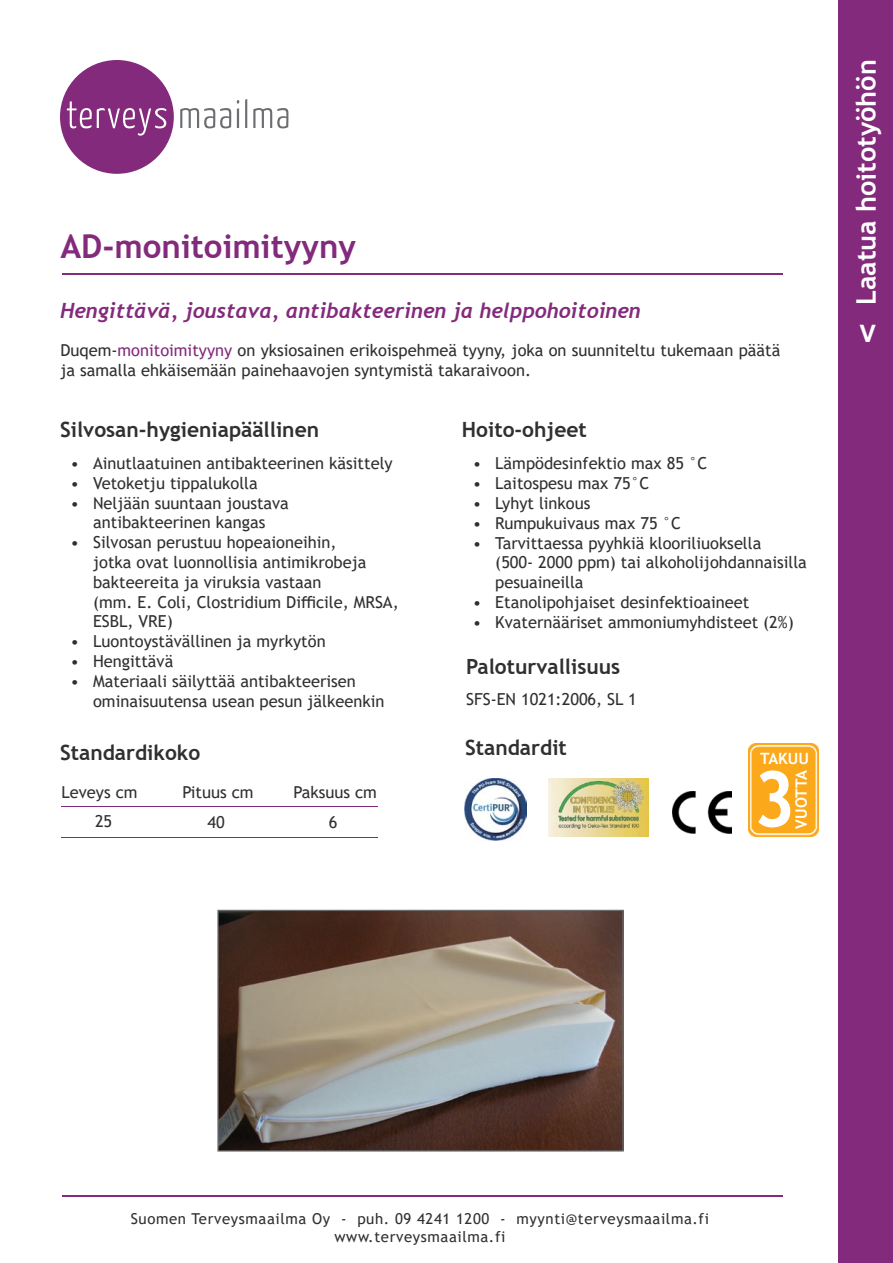
<style>
.page{position:relative;width:893px;height:1263px;background:#fff}
.page>*{position:absolute;margin:0;border:0;box-sizing:border-box;transform-origin:0 0}
.t1{font:700 77.25px "Trebuchet MS";color:#fff;scale:.94 1}
.t2{font:700 33px "Trebuchet MS";color:#832a7c}
.t3{font:700 27px "Trebuchet MS";color:#fff}
.t4{font:700 24px "Arial";color:#fff}
.t5{font:700 21px "Trebuchet MS";color:#312f30}
.t6{font:italic 700 21px "Trebuchet";color:#832a7c}
.t7{font:16.5px/19.8px "Trebuchet MS";color:#312f30}
.t8{font:700 15.6px "Trebuchet MS";color:#fff}
.t9{font:15px "Trebuchet MS";letter-spacing:.04em;color:#312f30}
.s1{color:#832a7c}
</style>
<div class="page">
<div style="left:839px;top:0;width:54px;height:1263px;background:#832a7c"></div>
<img style="left:219px;top:912px;width:403px;height:237px">
<div style="left:217px;top:910px;width:407px;height:241px;border:1px solid #6c6d70"></div>
<hr style="left:62px;top:806px;width:316px;height:1px;background:#832a7c">
<hr style="left:62px;top:837px;width:316px;height:1px;background:#832a7c">
<img style="left:748px;top:743px;width:70px;height:93px">
<div style="left:60px;top:60px;width:114px;height:114px;background:#832a7c;border-radius:50%"></div>
<svg style="left:180px;top:99px;width:108px;height:29px"></svg>
<svg style="left:67px;top:101px;width:99px;height:35px"></svg>
<hr style="left:63px;top:273px;width:720px;height:1px;background:#832a7c">
<hr style="left:62px;top:1196px;width:720px;height:1px;background:#832a7c">
<img style="left:464px;top:778px;width:62px;height:62px">
<img style="left:549px;top:779px;width:99px;height:57px">
<img style="left:673px;top:791px;width:58px;height:42px">
<p class="t2" style="left:60px;top:226px;width:297px">AD-monitoimityyny</p>
<p class="t6" style="left:60px;top:297px;width:582px">Hengittävä, joustava, antibakteerinen ja helppohoitoinen</p>
<p class="t7" style="left:61px;top:340px;width:721px">Duqem-<span class="s1">monitoimityyny</span> on yksiosainen erikoispehmeä tyyny, joka on suunniteltu tukemaan päätä ja samalla ehkäisemään painehaavojen syntymistä takaraivoon.</p>
<p class="t5" style="left:60px;top:417px;width:260px">Silvosan-hygieniapäällinen</p>
<p class="t7" style="left:71px;top:453px;width:324px">• Ainutlaatuinen antibakteerinen käsittely</p>
<p class="t7" style="left:71px;top:473px;width:189px">• Vetoketju tippalukolla</p>
<p class="t7" style="left:71px;top:493px;width:220px;text-align:center">• Neljään suuntaan joustava antibakteerinen kangas</p>
<p class="t7" style="left:93px;top:532px;width:307px;text-indent:-22px">• Silvosan perustuu hopeaioneihin,<br>jotka ovat luonnollisia antimikrobeja bakteereita ja viruksia vastaan<br>(mm. E. Coli, Clostridium Difficile, MRSA,<br>ESBL, VRE)</p>
<p class="t7" style="left:71px;top:631px;width:257px">• Luontoystävällinen ja myrkytön</p>
<p class="t7" style="left:71px;top:651px;width:104px">• Hengittävä</p>
<p class="t7" style="left:93px;top:671px;width:293px;text-indent:-22px">• Materiaali säilyttää antibakteerisen ominaisuutensa usean pesun jälkeenkin</p>
<p class="t5" style="left:462px;top:417px;width:126px">Hoito-ohjeet</p>
<p class="t7" style="left:473px;top:453px;width:236px">• Lämpödesinfektio max 85 °C</p>
<p class="t7" style="left:473px;top:473px;width:178px">• Laitospesu max 75°C</p>
<p class="t7" style="left:473px;top:493px;width:119px">• Lyhyt linkous</p>
<p class="t7" style="left:473px;top:513px;width:210px">• Rumpukuivaus max 75 °C</p>
<p class="t7" style="left:495px;top:533px;width:313px;text-indent:-22px">• Tarvittaessa pyyhkiä klooriliuoksella<br>(500- 2000 ppm) tai alkoholijohdannaisilla pesuaineilla</p>
<p class="t7" style="left:473px;top:592px;width:278px">• Etanolipohjaiset desinfektioaineet</p>
<p class="t7" style="left:473px;top:612px;width:323px">• Kvaternääriset ammoniumyhdisteet (2%)</p>
<p class="t5" style="left:466px;top:653px;width:156px">Paloturvallisuus</p>
<p class="t7" style="left:466px;top:689px;width:172px">SFS-EN 1021:2006, SL 1</p>
<p class="t5" style="left:465px;top:734px;width:103px">Standardit</p>
<p class="t5" style="left:60px;top:739px;width:142px">Standardikoko</p>
<p class="t8" style="left:760px;top:749px;width:50px">TAKUU</p>
<p class="t1" style="left:753px;top:751px;width:47px">3</p>
<p class="t8" style="left:791px;top:829px;width:60px;rotate:-90deg">VUOTTA</p>
<p class="t7" style="left:62px;top:782px;width:78px">Leveys cm</p>
<p class="t7" style="left:182px;top:782px;width:73px">Pituus cm</p>
<p class="t7" style="left:293px;top:782px;width:85px">Paksuus cm</p>
<p class="t7" style="left:95px;top:811px;width:19px">25</p>
<p class="t7" style="left:208px;top:812px;width:19px">40</p>
<p class="t7" style="left:329px;top:812px;width:10px">6</p>
<p class="t3" style="left:849px;top:305px;width:247px;rotate:-90deg">Laatua hoitotyöhön</p>
<p class="t4" style="left:860px;top:317px;width:18px">V</p>
<p class="t9" style="left:131px;top:1209px;width:580px">Suomen Terveysmaailma Oy - puh. 09 4241 1200 - myynti@terveysmaailma.fi</p>
<p class="t9" style="left:335px;top:1227px;width:172px">www.terveysmaailma.fi</p>
</div>
